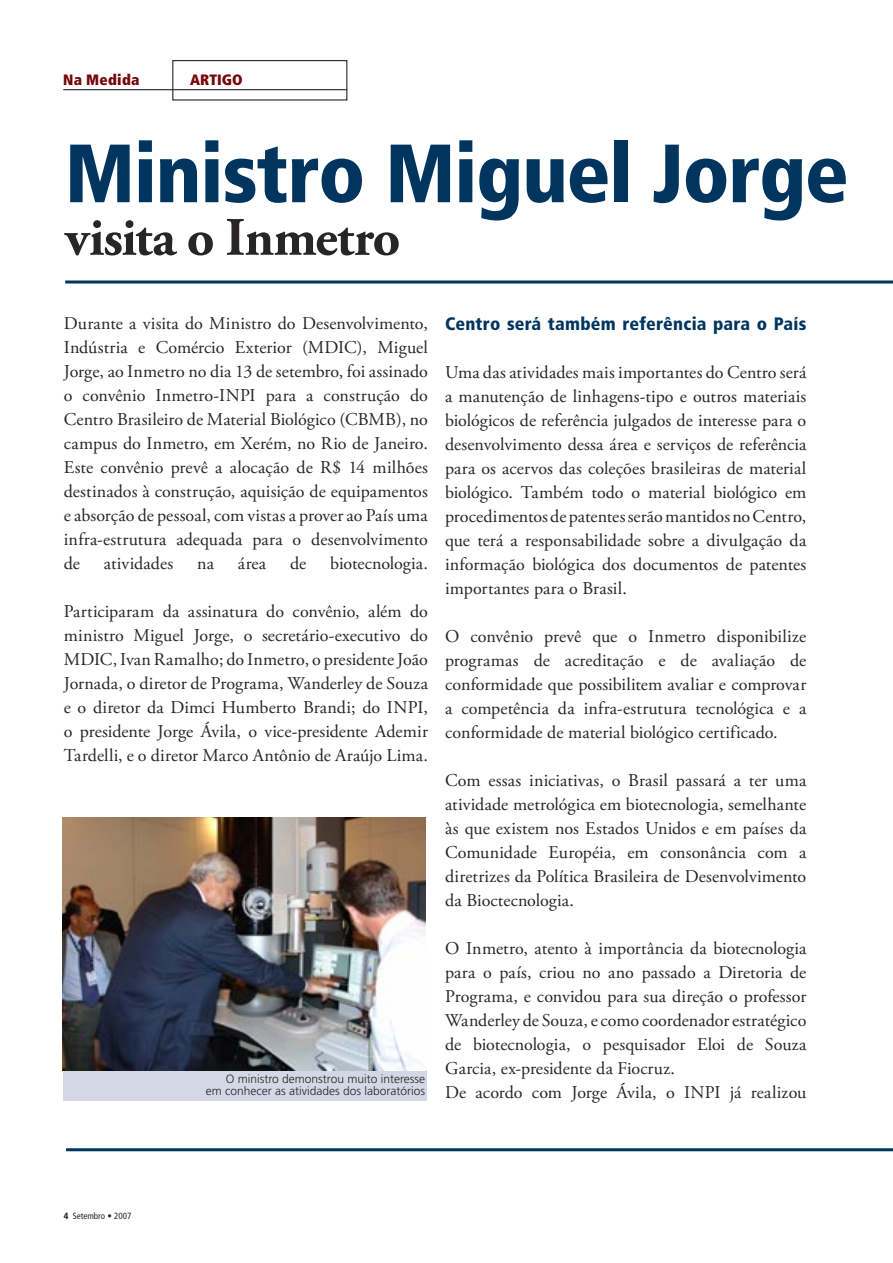
<style>
.page{position:relative;width:893px;height:1263px;background:#fff}
.page>*{position:absolute;margin:0;border:0;box-sizing:border-box;transform-origin:0 0}
.t1{font:900 condensed 82.5px "Frutiger";letter-spacing:-.015em;color:#00355f}
.t2{font:700 54px "Adobe Garamond Pro";letter-spacing:-.015em;color:#272525}
.Corpo_de_texto{font:18px/24px "Adobe Garamond Pro";letter-spacing:.005em;color:#272525;text-align:justify}
.Corpo_de_texto-2{font:900 condensed 18px "Frutiger";letter-spacing:.01em;color:#00355f}
.t3{font:900 condensed 15px "Frutiger";letter-spacing:.015em;color:#76070a}
.t4{font:300 12px "Frutiger";color:#272525}
.t5{font:condensed 9px "Frutiger";color:#272525}
.s1{font-weight:900}
</style>
<div class="page">
<div style="left:63px;top:1070px;width:364px;height:30px;background:#d4d8e6"></div>
<div style="left:172px;top:60px;width:175px;height:41px;border:1px solid #272525"></div>
<hr style="left:63px;top:89px;width:284px;height:1px;background:#272525">
<hr style="left:65px;top:280px;width:828px;height:3px;background:#00355f">
<img style="left:62px;top:818px;width:363px;height:252px">
<hr style="left:66px;top:1148px;width:827px;height:3px;background:#00355f">
<p class="t3" style="left:63px;top:70px;width:78px">Na Medida</p>
<p class="t3" style="left:190px;top:70px;width:54px">ARTIGO</p>
<p class="t1" style="left:65px;top:124px;width:786px">Ministro Miguel Jorge</p>
<p class="t2" style="left:65px;top:206px;width:337px">visita o Inmetro</p>
<p class="Corpo_de_texto" style="left:64px;top:312px;width:366px">Durante a visita do Ministro do Desenvolvimento, Indústria e Comércio Exterior (MDIC), Miguel Jorge, ao Inmetro no dia 13 de setembro, foi assinado o convênio Inmetro-INPI para a construção do Centro Brasileiro de Material Biológico (CBMB), no campus do Inmetro, em Xerém, no Rio de Janeiro.<br>Este convênio prevê a alocação de R$ 14 milhões destinados à construção, aquisição de equipamentos e absorção de pessoal, com vistas a prover ao País uma infra-estrutura adequada para o desenvolvimento de</p>
<p class="Corpo_de_texto" style="left:104px;top:552px;width:71px">atividades</p>
<p class="Corpo_de_texto" style="left:197px;top:552px;width:18px">na</p>
<p class="Corpo_de_texto" style="left:238px;top:552px;width:30px">área</p>
<p class="Corpo_de_texto" style="left:290px;top:552px;width:18px">de</p>
<p class="Corpo_de_texto" style="left:330px;top:552px;width:99px">biotecnologia.</p>
<p class="Corpo_de_texto" style="left:64px;top:600px;width:366px">Participaram da assinatura do convênio, além do ministro Miguel Jorge, o secretário-executivo do MDIC, Ivan Ramalho; do Inmetro, o presidente João Jornada, o diretor de Programa, Wanderley de Souza e o diretor da Dimci Humberto Brandi; do INPI, o presidente Jorge Ávila, o vice-presidente Ademir Tardelli, e o diretor Marco Antônio de Araújo Lima.</p>
<p class="t4" style="left:226px;top:1072px;width:201px">O ministro demonstrou muito interesse</p>
<p class="t4" style="left:206px;top:1084px;width:221px">em conhecer as atividades dos laboratórios</p>
<p class="Corpo_de_texto-2" style="left:445px;top:312px;width:363px">Centro será também referência para o País</p>
<p class="Corpo_de_texto" style="left:445px;top:360px;width:363px">Uma das atividades mais importantes do Centro será a manutenção de linhagens-tipo e outros materiais biológicos de referência julgados de interesse para o desenvolvimento dessa área e serviços de referência para os acervos das coleções brasileiras de material biológico. Também todo o material biológico em procedimentos de patentes serão mantidos no Centro, que terá a responsabilidade sobre a divulgação da informação biológica dos documentos de patentes importantes para o Brasil.</p>
<p class="Corpo_de_texto" style="left:445px;top:624px;width:363px">O convênio prevê que o Inmetro disponibilize programas de acreditação e de avaliação de conformidade que possibilitem avaliar e comprovar a competência da infra-estrutura tecnológica e a conformidade de material biológico certificado.</p>
<p class="Corpo_de_texto" style="left:445px;top:768px;width:363px">Com essas iniciativas, o Brasil passará a ter uma atividade metrológica em biotecnologia, semelhante às que existem nos Estados Unidos e em países da Comunidade Européia, em consonância com a diretrizes da Política Brasileira de Desenvolvimento da Bioctecnologia.</p>
<p class="Corpo_de_texto" style="left:445px;top:936px;width:363px">O Inmetro, atento à importância da biotecnologia para o país, criou no ano passado a Diretoria de Programa, e convidou para sua direção o professor Wanderley de Souza, e como coordenador estratégico de biotecnologia, o pesquisador Eloi de Souza Garcia, ex-presidente da Fiocruz.</p>
<p class="Corpo_de_texto" style="left:445px;top:1080px;width:363px">De acordo com Jorge Ávila, o INPI já realizou</p>
<p class="t5" style="left:64px;top:1210px;width:69px"><span class="s1">4</span> Setembro • 2007</p>
</div>
